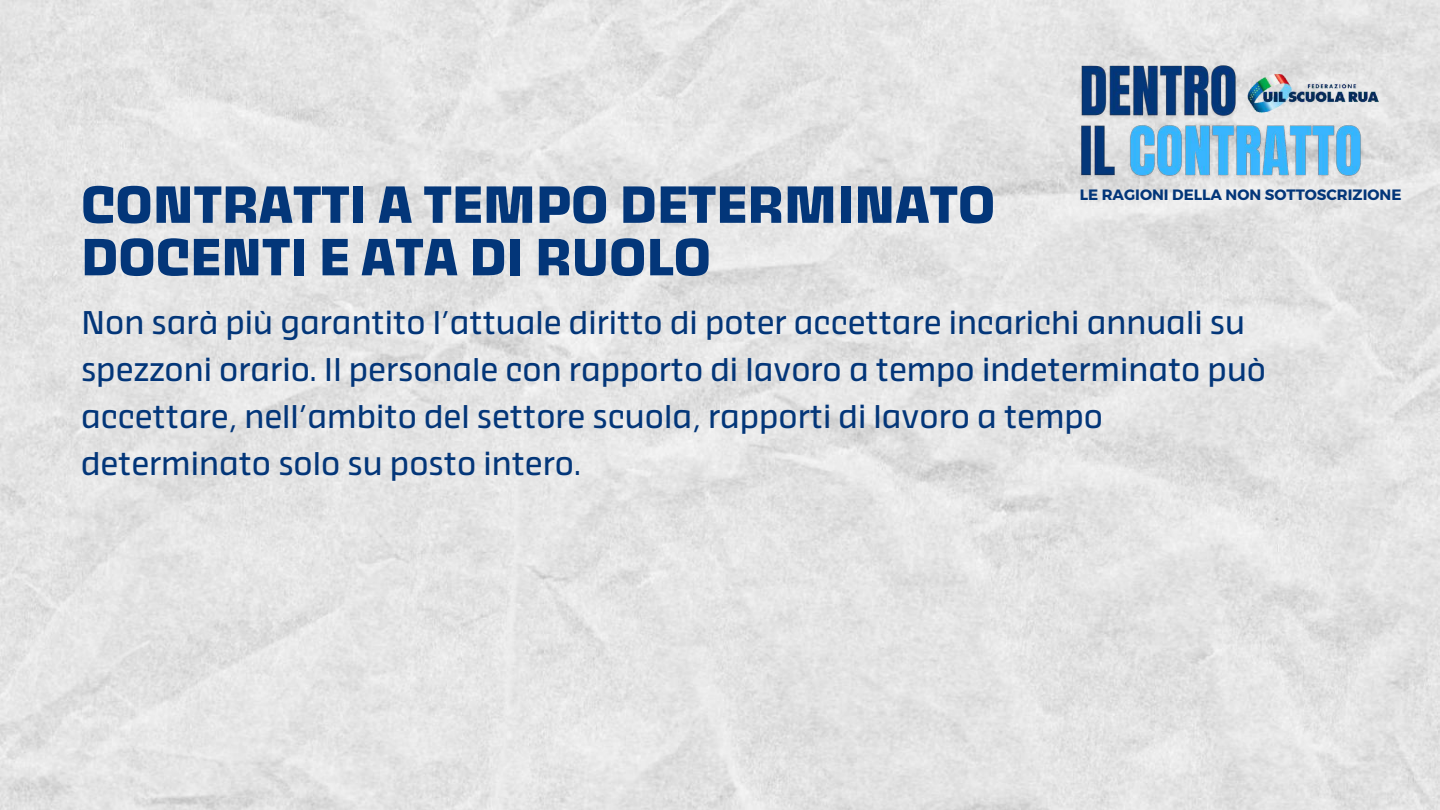
<style>
.page{position:relative;width:1440px;height:810px;background:#fff}
.page>*{position:absolute;margin:0;border:0;box-sizing:border-box;transform-origin:0 0}
.t1{font:700 54px/52.5px "Thicker";color:#033679}
.t2{font:34px/47.2px "Thicker";color:#033679}
.t3{font:700 15px "Montserrat";color:#033679}
</style>
<div class="page">
<img style="left:0;top:0;width:1440px;height:810px">
<img style="left:1075px;top:50px;width:292px;height:143px">
<img style="left:1237px;top:60px;width:153px;height:64px">
<h1 class="t1" style="left:81px;top:177px;width:916px">CONTRATTI A TEMPO DETERMINATO<br>DOCENTI E ATA DI RUOLO</h1>
<p class="t3" style="left:1080px;top:185px;width:323px">LE RAGIONI DELLA NON SOTTOSCRIZIONE</p>
<p class="t2" style="left:81px;top:302px;width:1187px">Non sarà più garantito l’attuale diritto di poter accettare incarichi annuali su spezzoni orario. Il personale con rapporto di lavoro a tempo indeterminato può accettare, nell’ambito del settore scuola, rapporti di lavoro a tempo determinato solo su posto intero.</p>
</div>
